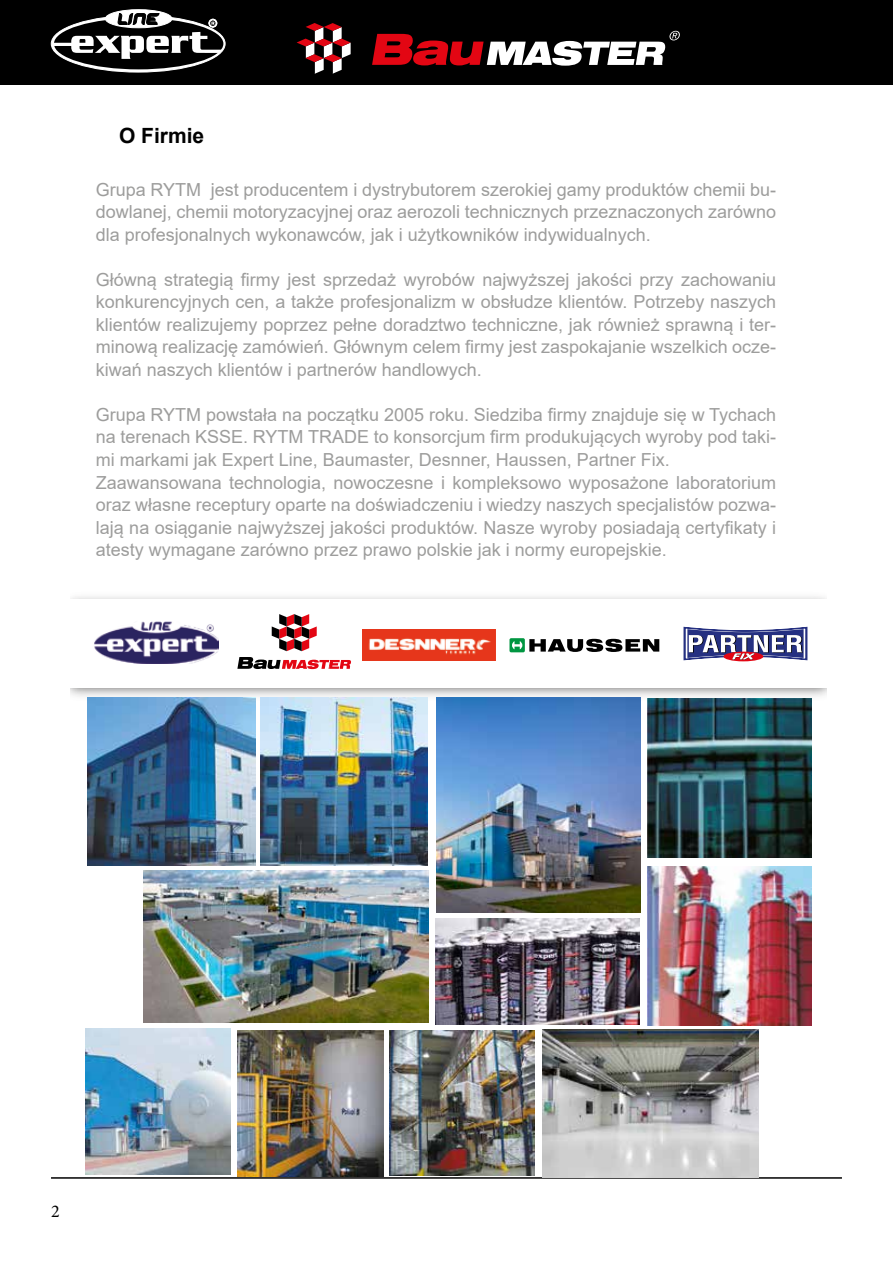
<style>
.page{position:relative;width:893px;height:1263px;background:#fff}
.page>*{position:absolute;margin:0;border:0;box-sizing:border-box;transform-origin:0 0}
.t1{font:700 21px "Arial";color:#000}
.t2{font:18px/22.5px "Arial";color:#9d9d9c;text-align:justify}
.t3{font:18px "Minion Pro";color:#000}
</style>
<div class="page">
<div style="left:0;top:0;width:893px;height:84px;background:#000"></div>
<hr style="left:51px;top:1177px;width:791px;height:2px;background:#000">
<svg style="left:372px;top:31px;width:308px;height:35px"></svg>
<svg style="left:297px;top:23px;width:54px;height:51px"></svg>
<svg style="left:51px;top:15px;width:174px;height:57px"></svg>
<div style="left:54px;top:18px;width:169px;height:51px;background:#000;border-radius:50%"></div>
<div style="left:105px;top:10px;width:67px;height:18px;background:#fff;border-radius:50%"></div>
<div style="left:105px;top:10px;width:67px;height:18px;border:1px solid #fff;border-radius:50%"></div>
<svg style="left:53px;top:13px;width:169px;height:46px"></svg>
<img style="left:86px;top:1029px;width:145px;height:145px">
<img style="left:389px;top:1030px;width:146px;height:146px">
<img style="left:70px;top:596px;width:757px;height:114px">
<div style="left:70px;top:599px;width:757px;height:88px;background:#fff"></div>
<img style="left:94px;top:621px;width:125px;height:42px">
<svg style="left:237px;top:657px;width:114px;height:12px"></svg>
<svg style="left:272px;top:614px;width:45px;height:37px"></svg>
<img style="left:363px;top:629px;width:132px;height:32px">
<svg style="left:529px;top:639px;width:130px;height:13px"></svg>
<div style="left:509px;top:638px;width:16px;height:14px;background:#009641;border-radius:2px"></div>
<svg style="left:512px;top:641px;width:10px;height:8px"></svg>
<svg style="left:723px;top:652px;width:40px;height:9px"></svg>
<svg style="left:684px;top:627px;width:123px;height:33px"></svg>
<img style="left:647px;top:699px;width:165px;height:326px">
<img style="left:436px;top:919px;width:203px;height:105px">
<img style="left:436px;top:698px;width:204px;height:215px">
<img style="left:144px;top:871px;width:285px;height:151px">
<img style="left:88px;top:698px;width:167px;height:168px">
<img style="left:260px;top:698px;width:168px;height:167px">
<img style="left:542px;top:1030px;width:216px;height:147px">
<img style="left:237px;top:1030px;width:146px;height:146px">
<div style="left:647px;top:858px;width:165px;height:8px;background:#fff"></div>
<p class="t1" style="left:119px;top:121px;width:87px">O Firmie</p>
<p class="t2" style="left:96px;top:178px;width:682px">Grupa RYTM jest producentem i dystrybutorem szerokiej gamy produktów chemii bu&shy;dowlanej, chemii motoryzacyjnej oraz aerozoli technicznych przeznaczonych zarówno dla profesjonalnych wykonawców, jak i użytkowników indywidualnych.</p>
<p class="t2" style="left:96px;top:268px;width:682px">Główną strategią firmy jest sprzedaż wyrobów najwyższej jakości przy zachowaniu konkurencyjnych cen, a także profesjonalizm w obsłudze klientów. Potrzeby naszych klientów realizujemy poprzez pełne doradztwo techniczne, jak również sprawną i ter&shy;minową realizację zamówień. Głównym celem firmy jest zaspokajanie wszelkich ocze&shy;kiwań naszych klientów i partnerów handlowych.</p>
<p class="t2" style="left:96px;top:403px;width:682px;text-align:left">Grupa RYTM powstała na początku 2005 roku. Siedziba firmy znajduje się w Tychach na terenach KSSE. RYTM TRADE to konsorcjum firm produkujących wyroby pod taki&shy;mi markami jak Expert Line, Baumaster, Desnner, Haussen, Partner Fix.<br>Zaawansowana technologia, nowoczesne i kompleksowo wyposażone laboratorium oraz własne receptury oparte na doświadczeniu i wiedzy naszych specjalistów pozwa&shy;lają na osiąganie najwyższej jakości produktów. Nasze wyroby posiadają certyfikaty i atesty wymagane zarówno przez prawo polskie jak i normy europejskie.</p>
<p class="t3" style="left:51px;top:1199px;width:10px">2</p>
</div>
